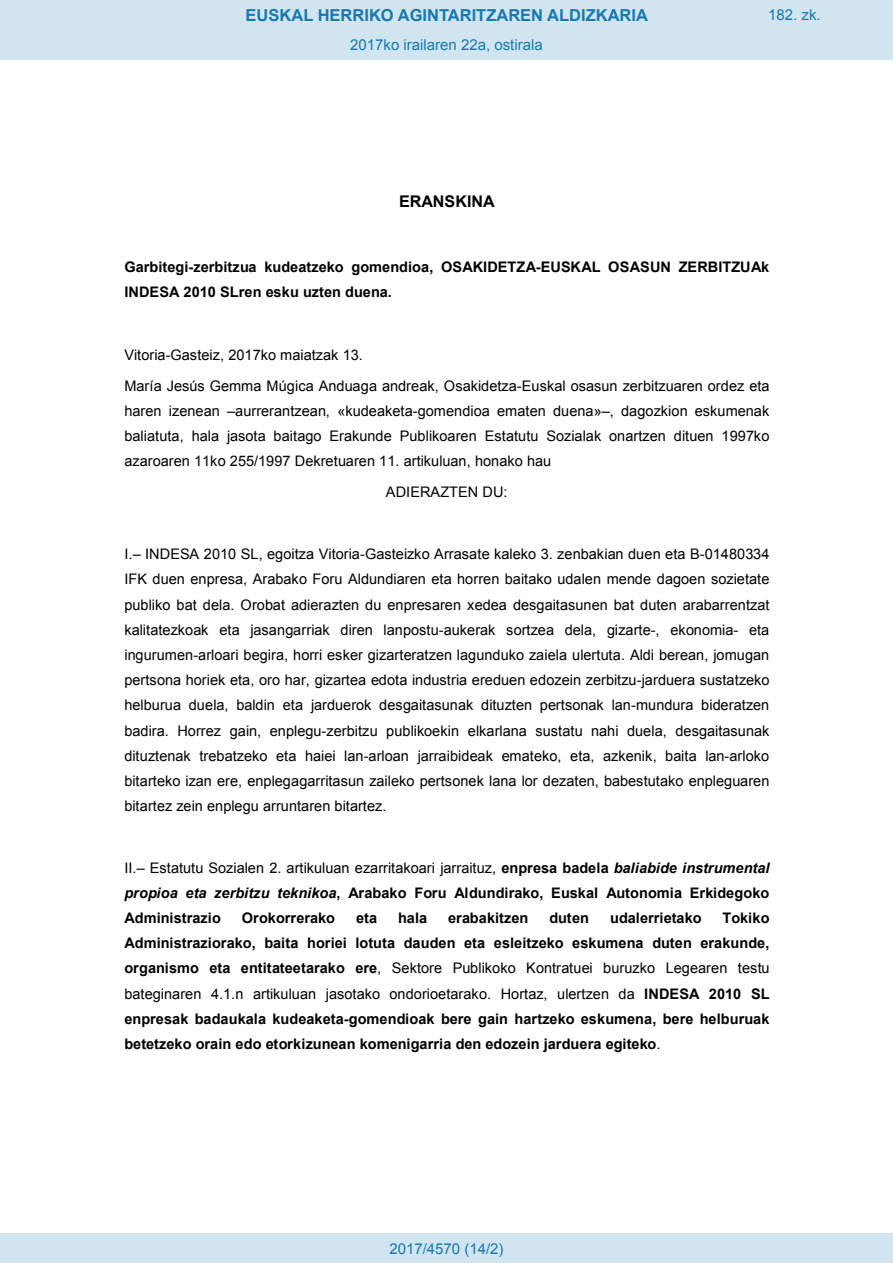
<style>
.page{position:relative;width:893px;height:1263px;background:#fff}
.page>*{position:absolute;margin:0;border:0;box-sizing:border-box;transform-origin:0 0}
.t1{font:700 16.5px "Arial";color:#1879ad}
.t2{font:700 16.05px "Arial";letter-spacing:.005em;color:#000}
.Paginacion_Centro{font:15px "Arial";color:#1879ad}
.t3{font:14.55px/25.2px "Arial";color:#000;text-align:justify}
.t4{font:700 14.55px/25.2px "Arial";color:#000;text-align:justify}
.s1{font-weight:400}
.s2{font-style:italic}
</style>
<div class="page">
<div style="left:0;top:0;width:893px;height:60px;background:#d0e5f0"></div>
<div style="left:0;top:1233px;width:893px;height:30px;background:#d0e5f0"></div>
<p class="t1" style="left:246px;top:4px;width:404px">EUSKAL HERRIKO AGINTARITZAREN ALDIZKARIA</p>
<p class="Paginacion_Centro" style="left:768px;top:5px;width:54px">182. zk.</p>
<p class="Paginacion_Centro" style="left:350px;top:35px;width:194px">2017ko irailaren 22a, ostirala</p>
<p class="t2" style="left:399px;top:190px;width:97px">ERANSKINA</p>
<p class="t4" style="left:124px;top:255px;width:646px">Garbitegi-zerbitzua kudeatzeko gomendioa, OSAKIDETZA-EUSKAL OSASUN ZERBITZUAk<br>INDESA 2010 SLren esku uzten duena.</p>
<p class="t3" style="left:124px;top:339px;width:647px;line-height:30.9px">Vitoria-Gasteiz, 2017ko maiatzak 13.<br>María Jesús Gemma Múgica Anduaga andreak, Osakidetza-Euskal osasun zerbitzuaren ordez eta</p>
<p class="t3" style="left:124px;top:398px;width:646px">haren izenean –aurrerantzean, «kudeaketa-gomendioa ematen duena»–, dagozkion eskumenak baliatuta, hala jasota baitago Erakunde Publikoaren Estatutu Sozialak onartzen dituen 1997ko azaroaren 11ko 255/1997 Dekretuaren 11. artikuluan, honako hau</p>
<p class="t3" style="left:386px;top:480px;width:123px">ADIERAZTEN DU:</p>
<p class="t3" style="left:124px;top:542px;width:647px">I.– INDESA 2010 SL, egoitza Vitoria-Gasteizko Arrasate kaleko 3. zenbakian duen eta B-01480334<br>IFK duen enpresa, Arabako Foru Aldundiaren eta horren baitako udalen mende dagoen sozietate publiko bat dela. Orobat adierazten du enpresaren xedea desgaitasunen bat duten arabarrentzat kalitatezkoak eta jasangarriak diren lanpostu-aukerak sortzea dela, gizarte-, ekonomia- eta ingurumen-arloari begira, horri esker gizarteratzen lagunduko zaiela ulertuta. Aldi berean, jomugan pertsona horiek eta, oro har, gizartea edota industria ereduen edozein zerbitzu-jarduera sustatzeko helburua duela, baldin eta jarduerok desgaitasunak dituzten pertsonak lan-mundura bideratzen badira. Horrez gain, enplegu-zerbitzu publikoekin elkarlana sustatu nahi duela, desgaitasunak dituztenak trebatzeko eta haiei lan-arloan jarraibideak emateko, eta, azkenik, baita lan-arloko bitarteko izan ere, enplegagarritasun zaileko pertsonek lana lor dezaten, babestutako enpleguaren bitartez zein enplegu arruntaren bitartez.</p>
<p class="t4" style="left:124px;top:855px;width:647px"><span class="s1">II.– Estatutu Sozialen 2. artikuluan ezarritakoari jarraituz,</span> enpresa badela <span class="s2">baliabide instrumental propioa eta zerbitzu teknikoa</span>, Arabako Foru Aldundirako, Euskal Autonomia Erkidegoko Administrazio</p>
<p class="t4" style="left:242px;top:906px;width:95px">Orokorrerako</p>
<p class="t4" style="left:356px;top:906px;width:23px">eta</p>
<p class="t4" style="left:398px;top:906px;width:31px">hala</p>
<p class="t4" style="left:448px;top:906px;width:82px">erabakitzen</p>
<p class="t4" style="left:549px;top:906px;width:41px">duten</p>
<p class="t4" style="left:610px;top:906px;width:93px">udalerrietako</p>
<p class="t4" style="left:124px;top:906px;width:647px;text-indent:598px">Tokiko Administraziorako, baita horiei lotuta dauden eta esleitzeko eskumena duten erakunde, organismo eta entitateetarako ere<span class="s1">, Sektore Publikoko Kontratuei buruzko Legearen testu bateginaren 4.1.n artikuluan jasotako ondorioetarako. Hortaz, ulertzen da</span> INDESA 2010 SL enpresak badaukala kudeaketa-gomendioak bere gain hartzeko eskumena, bere helburuak betetzeko orain edo etorkizunean komenigarria den edozein jarduera egiteko<span class="s1">.</span></p>
<p class="Paginacion_Centro" style="left:389px;top:1238px;width:116px">2017/4570 (14/2)</p>
</div>
